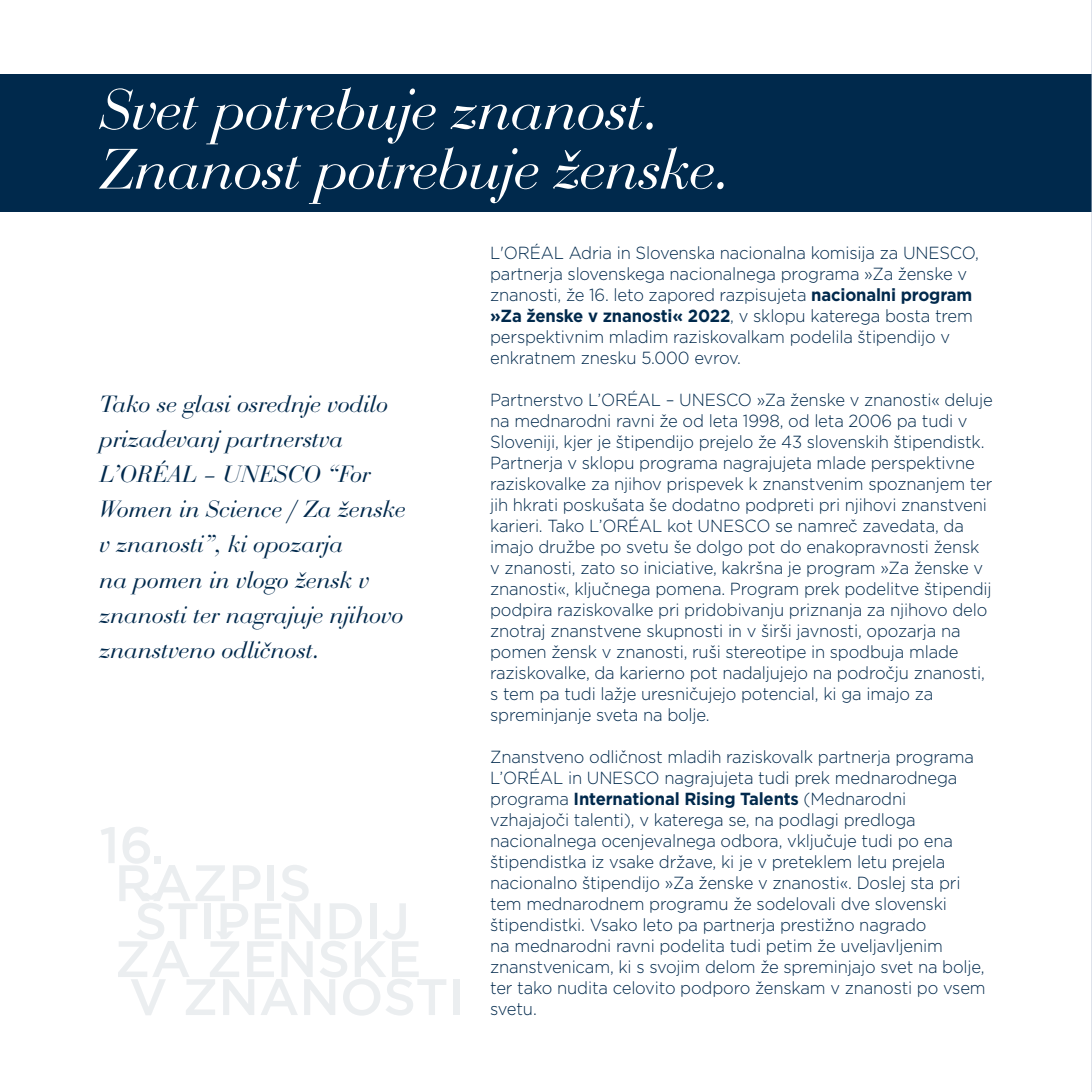
<style>
.page{position:relative;width:1092px;height:1092px;background:#fff}
.page>*{position:absolute;margin:0;border:0;box-sizing:border-box;transform-origin:0 0}
.t1{font:italic 59.5px/59.5px "Bauer Bod DCE";color:#fff}
.t2{font:italic 24.5px/35px "Bauer Bod DCE";letter-spacing:.01em;color:#00294c}
.t3{font:300 17.5px/21px "Gotham";letter-spacing:-.01em;color:#00294c;scale:.95 1}
.s1{font-weight:700}
</style>
<div class="page">
<div style="left:0;top:74px;width:1091px;height:138px;background:#00294c"></div>
<hr style="left:1091px;top:0;width:1px;height:1091px;background:#bec7d8">
<h1 class="t1" style="left:99px;top:80px;width:631px">Svet potrebuje znanost.<br>Znanost potrebuje ženske.</h1>
<h2 class="t2" style="left:99px;top:387px;width:307px">Tako se glasi osrednje vodilo prizadevanj partnerstva<br>L’ORÉAL – UNESCO “For<br>Women in Science / Za ženske v znanosti”, ki opozarja<br>na pomen in vlogo žensk v znanosti ter nagrajuje njihovo znanstveno odličnost.</h2>
<p class="t3" style="left:490px;top:241px;width:516px">L'ORÉAL Adria in Slovenska nacionalna komisija za UNESCO, partnerja slovenskega nacionalnega programa »Za ženske v znanosti, že 16. leto zapored razpisujeta <span class="s1">nacionalni program »Za ženske v znanosti« 2022</span>, v sklopu katerega bosta trem perspektivnim mladim raziskovalkam podelila štipendijo v enkratnem znesku 5.000 evrov.</p>
<p class="t3" style="left:490px;top:388px;width:530px">Partnerstvo L’ORÉAL – UNESCO »Za ženske v znanosti« deluje na mednarodni ravni že od leta 1998, od leta 2006 pa tudi v Sloveniji, kjer je štipendijo prejelo že 43 slovenskih štipendistk.<br>Partnerja v sklopu programa nagrajujeta mlade perspektivne raziskovalke za njihov prispevek k znanstvenim spoznanjem ter jih hkrati poskušata še dodatno podpreti pri njihovi znanstveni karieri. Tako L’ORÉAL kot UNESCO se namreč zavedata, da imajo družbe po svetu še dolgo pot do enakopravnosti žensk v znanosti, zato so iniciative, kakršna je program »Za ženske v znanosti«, ključnega pomena. Program prek podelitve štipendij podpira raziskovalke pri pridobivanju priznanja za njihovo delo znotraj znanstvene skupnosti in v širši javnosti, opozarja na pomen žensk v znanosti, ruši stereotipe in spodbuja mlade raziskovalke, da karierno pot nadaljujejo na področju znanosti, s tem pa tudi lažje uresničujejo potencial, ki ga imajo za spreminjanje sveta na bolje.</p>
<p class="t3" style="left:490px;top:745px;width:523px">Znanstveno odličnost mladih raziskovalk partnerja programa L’ORÉAL in UNESCO nagrajujeta tudi prek mednarodnega programa <span class="s1">International Rising Talents</span> (Mednarodni vzhajajoči talenti), v katerega se, na podlagi predloga nacionalnega ocenjevalnega odbora, vključuje tudi po ena štipendistka iz vsake države, ki je v preteklem letu prejela nacionalno štipendijo »Za ženske v znanosti«. Doslej sta pri tem mednarodnem programu že sodelovali dve slovenski štipendistki. Vsako leto pa partnerja prestižno nagrado<br>na mednarodni ravni podelita tudi petim že uveljavljenim znanstvenicam, ki s svojim delom že spreminjajo svet na bolje, ter tako nudita celovito podporo ženskam v znanosti po vsem svetu.</p>
</div>
